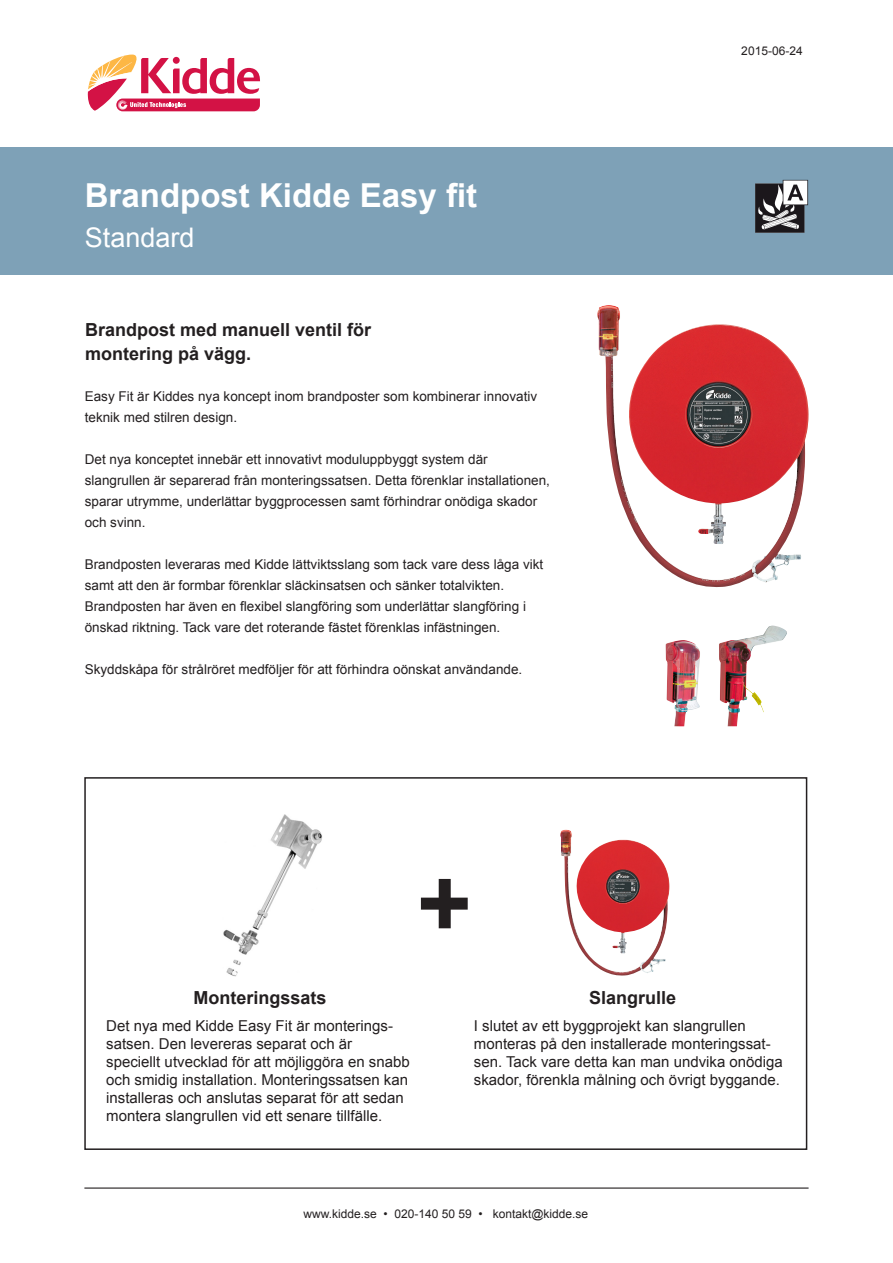
<style>
.page{position:relative;width:893px;height:1263px;background:#fff}
.page>*{position:absolute;margin:0;border:0;box-sizing:border-box;transform-origin:0 0}
.t1{font:700 33px "Arial";color:#fff}
.t2{font:27px "Arial";color:#fff}
.t3{font:700 18px "Arial";color:#231f20}
.t4{font:15px/18px "Arial";color:#231f20}
.t5{font:13.5px/21px "Arial";color:#231f20}
.t6{font:12px "Arial";color:#231f20}
</style>
<div class="page">
<hr style="left:84px;top:1187px;width:725px;height:1px;background:#231f20">
<div style="left:0;top:147px;width:893px;height:128px;background:#7ea1b7"></div>
<svg style="left:88px;top:55px;width:172px;height:56px"></svg>
<svg style="left:755px;top:180px;width:53px;height:53px;background:#727276"></svg>
<img style="left:665px;top:626px;width:122px;height:100px">
<img style="left:597px;top:305px;width:211px;height:283px">
<img style="left:223px;top:815px;width:99px;height:161px">
<img style="left:560px;top:830px;width:109px;height:146px">
<div style="left:421px;top:898px;width:47px;height:12px;background:#231f20"></div>
<div style="left:439px;top:879px;width:12px;height:49px;background:#231f20"></div>
<div style="left:84px;top:777px;width:723px;height:373px;border:2px solid #231f20"></div>
<p class="t1" style="left:85px;top:173px;width:394px">Brandpost Kidde Easy fit</p>
<p class="t2" style="left:85px;top:220px;width:111px">Standard</p>
<p class="t3" style="left:85px;top:318px;width:288px">Brandpost med manuell ventil för</p>
<p class="t3" style="left:85px;top:342px;width:168px">montering på vägg.</p>
<p class="t5" style="left:85px;top:386px;width:454px">Easy Fit är Kiddes nya koncept inom brandposter som kombinerar innovativ teknik med stilren design.</p>
<p class="t5" style="left:85px;top:449px;width:404px">Det nya konceptet innebär ett innovativt moduluppbyggt system där</p>
<p class="t5" style="left:85px;top:470px;width:467px">slangrullen är separerad från monteringssatsen. Detta förenklar installationen, sparar utrymme, underlättar byggprocessen samt förhindrar onödiga skador och svinn.</p>
<p class="t5" style="left:85px;top:554px;width:460px">Brandposten leveraras med Kidde lättviktsslang som tack vare dess låga vikt samt att den är formbar förenklar släckinsatsen och sänker totalvikten.</p>
<p class="t5" style="left:85px;top:596px;width:443px">Brandposten har även en flexibel slangföring som underlättar slangföring i önskad riktning. Tack vare det roterande fästet förenklas infästningen.</p>
<p class="t5" style="left:85px;top:659px;width:439px">Skyddskåpa för strålröret medföljer för att förhindra oönskat användande.</p>
<p class="t6" style="left:741px;top:43px;width:63px">2015-06-24</p>
<p class="t3" style="left:193px;top:986px;width:135px">Monteringssats</p>
<p class="t4" style="left:106px;top:1017px;width:288px">Det nya med Kidde Easy Fit är monterings-</p>
<p class="t4" style="left:106px;top:1035px;width:247px">satsen. Den levereras separat och är</p>
<p class="t4" style="left:106px;top:1053px;width:305px">speciellt utvecklad för att möjliggöra en snabb och smidig installation. Monteringssatsen kan installeras och anslutas separat för att sedan montera slangrullen vid ett senare tillfälle.</p>
<p class="t3" style="left:589px;top:986px;width:89px">Slangrulle</p>
<p class="t4" style="left:474px;top:1017px;width:311px">I slutet av ett byggprojekt kan slangrullen monteras på den installerade monteringssat&shy;sen. Tack vare detta kan man undvika onödiga skador, förenkla målning och övrigt byggande.</p>
<p class="t6" style="left:303px;top:1206px;width:286px">www.kidde.se • 020-140 50 59 • kontakt@kidde.se</p>
</div>
